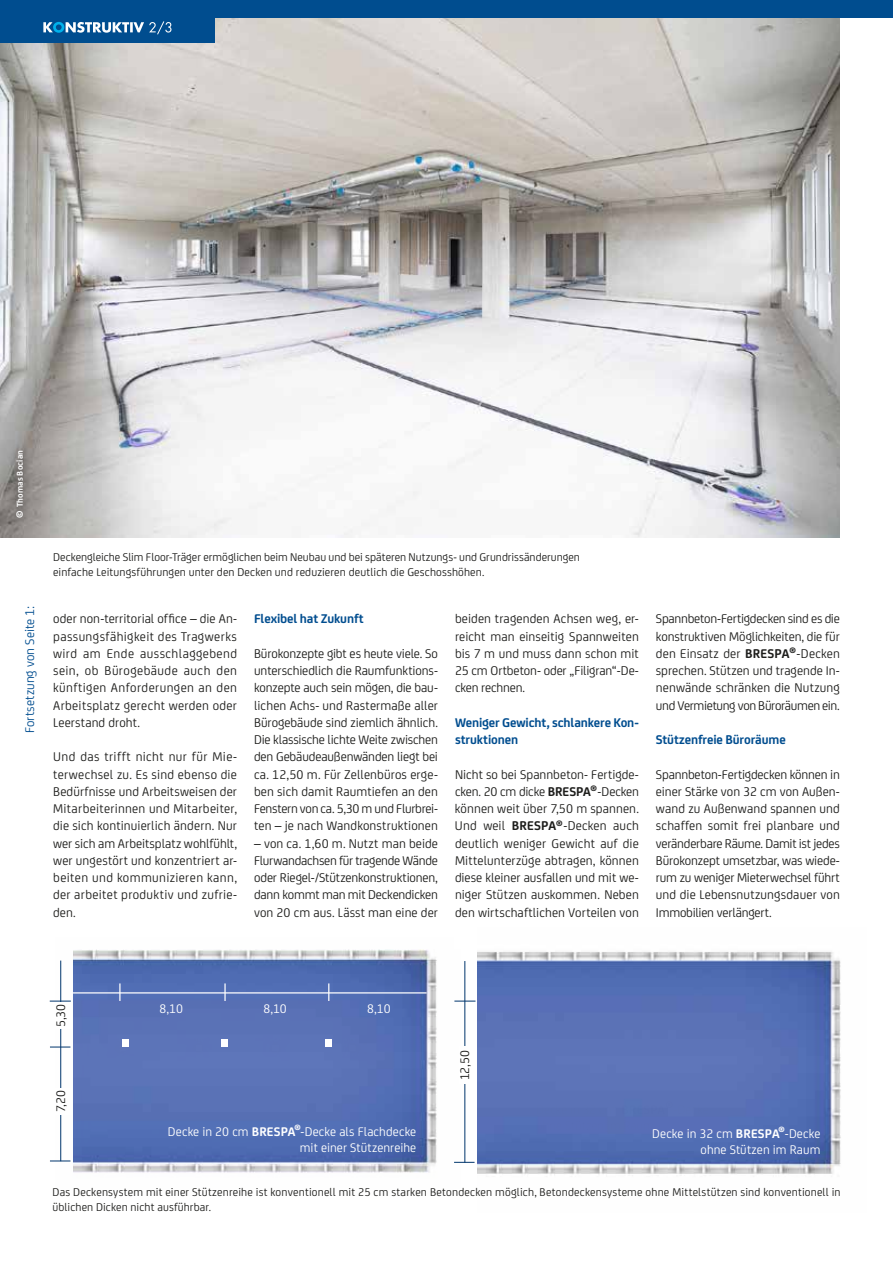
<style>
.page{position:relative;width:893px;height:1263px;background:#fff}
.page>*{position:absolute;margin:0;border:0;box-sizing:border-box;transform-origin:0 0}
.t1{font:13.5px/17.2px "FS Joey";letter-spacing:.005em;color:#1d1d1b;text-align:justify}
.t2{font:700 13.5px/17.2px "FS Joey";letter-spacing:-.01em;color:#004d8f}
.t3{font:13.5px "FS Joey";letter-spacing:.005em;color:#004d8f}
.t4{font:13.35px/15.9px "FS Joey";letter-spacing:.01em;color:#fff;text-align:right}
.t5{font:13.35px "FS Joey";letter-spacing:.005em;color:#1d1d1b}
.t6{font:12px/15px "FS Joey";letter-spacing:.01em;color:#1d1d1b}
.t7{font:700 9px "FS Joey";letter-spacing:.015em;color:#fff}
.s1{font-weight:700}
</style>
<div class="page">
<img style="left:0;top:17px;width:840px;height:520px">
<div style="left:0;top:0;width:215px;height:43px;background:#004d8f"></div>
<svg style="left:43px;top:21px;width:128px;height:14px"></svg>
<div style="left:0;top:0;width:893px;height:17px;background:#004d8f"></div>
<div style="left:9px;top:442px;width:22px;height:83px;background:#1d1d1b;opacity:.75"></div>
<img style="left:73px;top:950px;width:387px;height:223px">
<hr style="left:67px;top:992px;width:360px;height:1px;background:#fff">
<svg style="left:119px;top:983px;width:2px;height:18px"></svg>
<svg style="left:224px;top:983px;width:2px;height:18px"></svg>
<svg style="left:328px;top:983px;width:1px;height:18px"></svg>
<hr style="left:60px;top:960px;width:1px;height:201px;background:#00356c">
<div style="left:55px;top:1087px;width:17px;height:27px;background:#fff"></div>
<div style="left:55px;top:1002px;width:17px;height:27px;background:#fff"></div>
<svg style="left:50px;top:1046px;width:20px;height:1px"></svg>
<svg style="left:50px;top:1160px;width:20px;height:1px"></svg>
<div style="left:122px;top:1040px;width:7px;height:7px;background:#fff"></div>
<div style="left:221px;top:1040px;width:7px;height:7px;background:#fff"></div>
<div style="left:325px;top:1040px;width:6px;height:7px;background:#fff"></div>
<img style="left:477px;top:951px;width:364px;height:224px">
<hr style="left:464px;top:961px;width:1px;height:202px;background:#00356c">
<div style="left:459px;top:1046px;width:17px;height:38px;background:#fff"></div>
<svg style="left:454px;top:1162px;width:21px;height:1px"></svg>
<svg style="left:50px;top:1000px;width:21px;height:1px"></svg>
<svg style="left:454px;top:1000px;width:21px;height:1px"></svg>
<p class="t7" style="left:13px;top:518px;width:70px;rotate:-90deg">© Thomas Bocian</p>
<p class="t3" style="left:20px;top:733px;width:129px;rotate:-90deg">Fortsetzung von Seite 1:</p>
<p class="t6" style="left:53px;top:549px;width:528px">Deckengleiche Slim Floor-Träger ermöglichen beim Neubau und bei späteren Nutzungs- und Grundrissänderungen einfache Leitungsführungen unter den Decken und reduzieren deutlich die Geschosshöhen.</p>
<p class="t1" style="left:53px;top:609px;width:185px">oder non-territorial office – die An&shy;passungsfähigkeit des Tragwerks wird am Ende ausschlaggebend sein, ob Bürogebäude auch den künftigen Anforderungen an den Arbeitsplatz gerecht werden oder Leerstand droht.</p>
<p class="t1" style="left:53px;top:747px;width:185px">Und das trifft nicht nur für Mie&shy;terwechsel zu. Es sind ebenso die Bedürfnisse und Arbeitsweisen der Mitarbeiterinnen und Mitarbeiter, die sich kontinuierlich ändern. Nur wer sich am Arbeitsplatz wohlfühlt, wer ungestört und konzentriert ar&shy;beiten und kommunizieren kann, der arbeitet produktiv und zufrie&shy;den.</p>
<p class="t2" style="left:254px;top:609px;width:111px">Flexibel hat Zukunft</p>
<p class="t1" style="left:254px;top:644px;width:185px">Bürokonzepte gibt es heute viele. So unterschiedlich die Raumfunktions&shy;konzepte auch sein mögen, die bau&shy;lichen Achs- und Rastermaße aller Bürogebäude sind ziemlich ähnlich.<br>Die klassische lichte Weite zwischen den Gebäudeaußenwänden liegt bei ca. 12,50 m. Für Zellenbüros erge&shy;ben sich damit Raumtiefen an den Fenstern von ca. 5,30 m und Flurbrei&shy;ten – je nach Wandkonstruktionen</p>
<p class="t1" style="left:254px;top:834px;width:185px">– von ca. 1,60 m. Nutzt man beide Flurwandachsen für tragende Wände oder Riegel-/Stützenkonstruktionen, dann kommt man mit Deckendicken von 20 cm aus. Lässt man eine der</p>
<p class="t1" style="left:455px;top:609px;width:185px">beiden tragenden Achsen weg, er&shy;reicht man einseitig Spannweiten bis 7 m und muss dann schon mit 25 cm Ortbeton- oder „Filigran“-De&shy;cken rechnen.</p>
<p class="t2" style="left:455px;top:713px;width:185px">Weniger Gewicht, schlankere Kon&shy;struktionen</p>
<p class="t1" style="left:455px;top:765px;width:185px">Nicht so bei Spannbeton- Fertigde&shy;cken. 20 cm dicke <span class="s1">BRESPA</span><sup>®</sup>-Decken können weit über 7,50 m spannen.<br>Und weil <span class="s1">BRESPA</span><sup>®</sup>-Decken auch deutlich weniger Gewicht auf die Mittelunterzüge abtragen, können diese kleiner ausfallen und mit we&shy;niger Stützen auskommen. Neben den wirtschaftlichen Vorteilen von</p>
<p class="t1" style="left:656px;top:609px;width:185px">Spannbeton-Fertigdecken sind es die konstruktiven Möglichkeiten, die für den Einsatz der <span class="s1">BRESPA</span><sup>®</sup>-Decken sprechen. Stützen und tragende In&shy;nenwände schränken die Nutzung und Vermietung von Büroräumen ein.</p>
<p class="t2" style="left:656px;top:730px;width:131px">Stützenfreie Büroräume</p>
<p class="t1" style="left:656px;top:765px;width:185px">Spannbeton-Fertigdecken können in einer Stärke von 32 cm von Außen&shy;wand zu Außenwand spannen und schaffen somit frei planbare und veränderbare Räume. Damit ist jedes Bürokonzept umsetzbar, was wiede&shy;rum zu weniger Mieterwechsel führt und die Lebensnutzungsdauer von Immobilien verlängert.</p>
<p class="t5" style="left:51px;top:1027px;width:25px;rotate:-90deg">5,30</p>
<p class="t5" style="left:51px;top:1112px;width:24px;rotate:-90deg">7,20</p>
<p class="t4" style="left:160px;top:999px;width:25px">8,10</p>
<p class="t4" style="left:263px;top:999px;width:25px">8,10</p>
<p class="t4" style="left:367px;top:999px;width:25px">8,10</p>
<p class="t4" style="left:168px;top:1123px;width:250px">Decke in 20 cm <span class="s1">BRESPA</span><sup>®</sup>-Decke als Flachdecke mit einer Stützenreihe</p>
<p class="t5" style="left:455px;top:1080px;width:32px;rotate:-90deg">12,50</p>
<p class="t4" style="left:652px;top:1124px;width:170px">Decke in 32 cm <span class="s1">BRESPA</span><sup>®</sup>-Decke ohne Stützen im Raum</p>
<p class="t6" style="left:52px;top:1183px;width:790px">Das Deckensystem mit einer Stützenreihe ist konventionell mit 25 cm starken Betondecken möglich, Betondeckensysteme ohne Mittelstützen sind konventionell in üblichen Dicken nicht ausführbar.</p>
</div>
